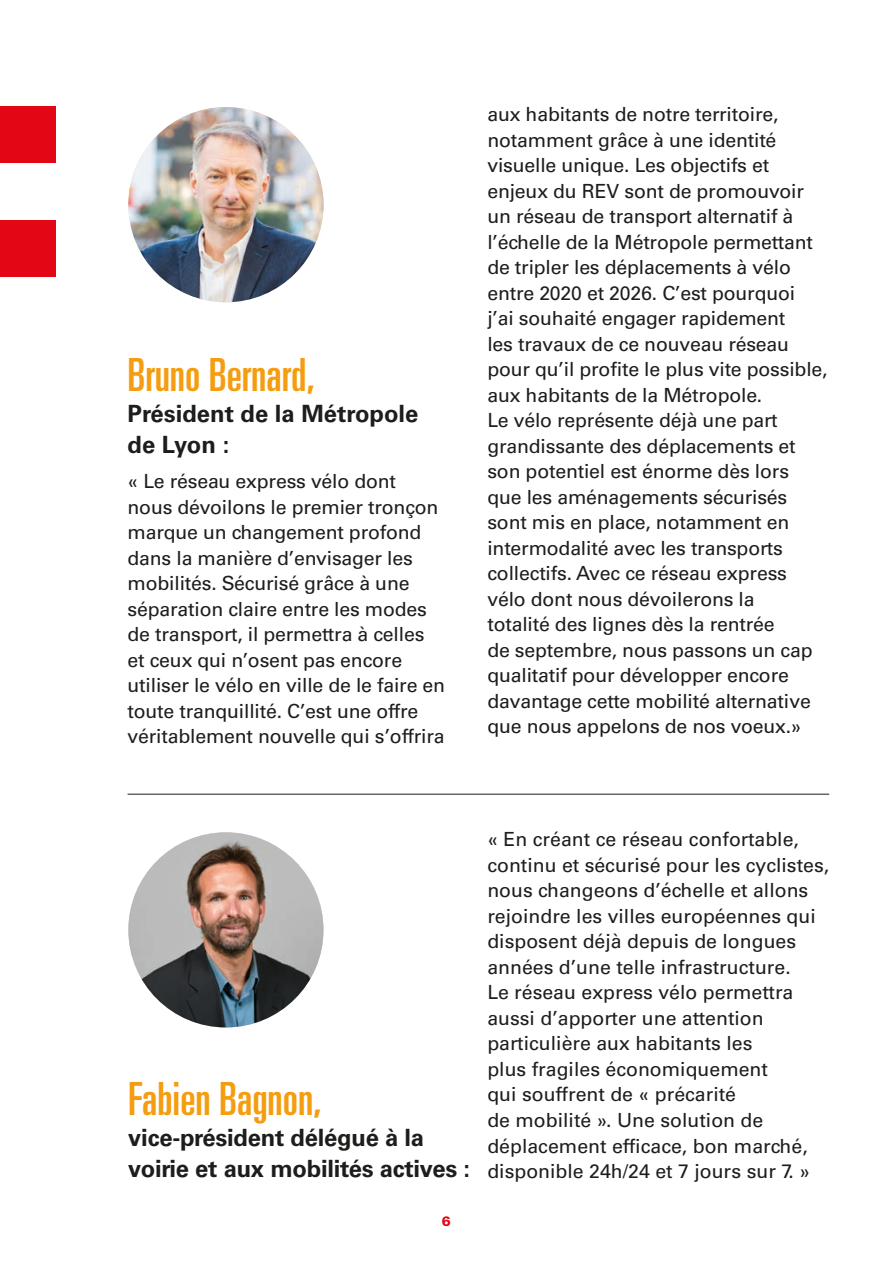
<style>
.page{position:relative;width:893px;height:1263px;background:#fff}
.page>*{position:absolute;margin:0;border:0;box-sizing:border-box;transform-origin:0 0}
.t1{font:ultra-condensed 45.75px "Univers LT Std";color:#f59d10}
.t2{font:700 23.85px/31px "Univers LT Std";letter-spacing:-.01em;color:#1d1d1b}
.t3{font:19.5px/25.5px "Univers LT Std";letter-spacing:-.01em;color:#1d1d1b}
.t4{font:900 13.5px "Univers";color:#e30614}
</style>
<div class="page">
<img style="left:128px;top:107px;width:195px;height:195px;border-radius:98px">
<img style="left:128px;top:832px;width:195px;height:195px;border-radius:98px">
<hr style="left:128px;top:794px;width:701px;height:1px;background:#1d1d1b">
<div style="left:0;top:106px;width:55px;height:57px;background:#e30614"></div>
<div style="left:0;top:220px;width:55px;height:56px;background:#e30614"></div>
<h1 class="t1" style="left:128px;top:348px;width:189px">Bruno Bernard,</h1>
<p class="t2" style="left:128px;top:398px;width:292px">Président de la Métropole de Lyon :</p>
<p class="t3" style="left:128px;top:468px;width:319px">« Le réseau express vélo dont nous dévoilons le premier tronçon marque un changement profond dans la manière d’envisager les mobilités. Sécurisé grâce à une séparation claire entre les modes de transport, il permettra à celles et ceux qui n’osent pas encore utiliser le vélo en ville de le faire en toute tranquillité. C’est une offre véritablement nouvelle qui s’offrira</p>
<p class="t3" style="left:487px;top:102px;width:342px">aux habitants de notre territoire, notamment grâce à une identité visuelle unique. Les objectifs et enjeux du REV sont de promouvoir un réseau de transport alternatif à l’échelle de la Métropole permettant de tripler les déplacements à vélo entre 2020 et 2026. C’est pourquoi<br>j’ai souhaité engager rapidement<br>les travaux de ce nouveau réseau pour qu’il profite le plus vite possible, aux habitants de la Métropole.<br>Le vélo représente déjà une part grandissante des déplacements et son potentiel est énorme dès lors que les aménagements sécurisés sont mis en place, notamment en intermodalité avec les transports collectifs. Avec ce réseau express vélo dont nous dévoilerons la<br>totalité des lignes dès la rentrée<br>de septembre, nous passons un cap qualitatif pour développer encore davantage cette mobilité alternative que nous appelons de nos voeux.»</p>
<h1 class="t1" style="left:128px;top:1072px;width:195px">Fabien Bagnon,</h1>
<p class="t2" style="left:128px;top:1122px;width:343px">vice-président délégué à la voirie et aux mobilités actives :</p>
<p class="t4" style="left:442px;top:1212px;width:11px">6</p>
<p class="t3" style="left:487px;top:827px;width:343px">« En créant ce réseau confortable, continu et sécurisé pour les cyclistes, nous changeons d’échelle et allons rejoindre les villes européennes qui disposent déjà depuis de longues années d’une telle infrastructure.<br>Le réseau express vélo permettra aussi d’apporter une attention particulière aux habitants les<br>plus fragiles économiquement<br>qui souffrent de « précarité<br>de mobilité ». Une solution de déplacement efficace, bon marché, disponible 24h/24 et 7 jours sur 7. »</p>
</div>
